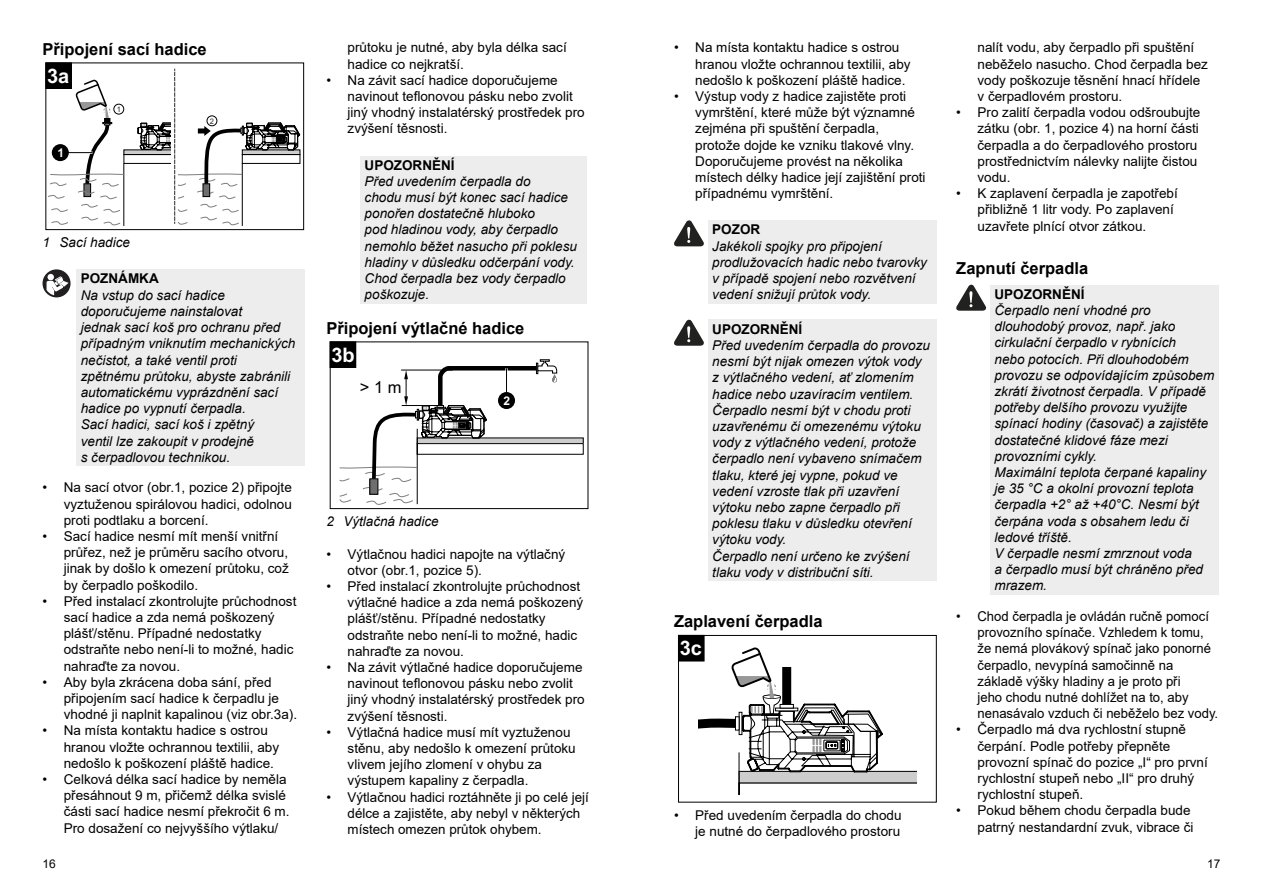
<style>
.page{position:relative;width:1263px;height:893px;background:#fff}
.page>*{position:absolute;margin:0;border:0;box-sizing:border-box;transform-origin:0 0}
.t1{font:700 19.95px "Arial";color:#fff}
.t2{font:700 16.5px "Arial";color:#000}
.t3{font:16.5px "Arial";color:#000}
.t4{font:13.5px/16.2px "Arial";color:#000}
.t5{font:italic 13.5px/16.2px "Arial";color:#000}
.t6{font:700 13.5px "Arial";color:#000}
.t7{font:12px "Arial";color:#000}
.t8{font:700 12px "Arial";color:#fff}
.t9{font:7.65px "Arial";color:#282827}
</style>
<div class="page">
<svg style="left:45px;top:62px;width:259px;height:168px"></svg>
<div style="left:46px;top:63px;width:25px;height:25px;background:#000"></div>
<div style="left:45px;top:62px;width:27px;height:27px;border:1px solid #000"></div>
<div style="left:77px;top:269px;width:228px;height:197px;background:#ededed"></div>
<svg style="left:43px;top:269px;width:28px;height:28px"></svg>
<svg style="left:47px;top:274px;width:22px;height:21px"></svg>
<div style="left:360px;top:156px;width:227px;height:147px;background:#ededed"></div>
<div style="left:330px;top:342px;width:26px;height:25px;background:#000"></div>
<div style="left:330px;top:341px;width:26px;height:27px;border:1px solid #000"></div>
<svg style="left:339px;top:359px;width:245px;height:150px"></svg>
<div style="left:708px;top:220px;width:228px;height:83px;background:#ededed"></div>
<svg style="left:674px;top:220px;width:30px;height:26px"></svg>
<div style="left:708px;top:320px;width:228px;height:261px;background:#ededed"></div>
<svg style="left:674px;top:320px;width:30px;height:26px"></svg>
<div style="left:678px;top:635px;width:26px;height:26px;background:#000"></div>
<div style="left:678px;top:635px;width:27px;height:26px;border:1px solid #000"></div>
<div style="left:678px;top:635px;width:259px;height:168px;border:1px solid #000"></div>
<svg style="left:698px;top:647px;width:218px;height:148px"></svg>
<div style="left:990px;top:285px;width:229px;height:310px;background:#ededed"></div>
<svg style="left:956px;top:285px;width:30px;height:26px"></svg>
<p class="t2" style="left:43px;top:37px;width:166px">Připojení sací hadice</p>
<h1 class="t1" style="left:47px;top:64px;width:24px">3a</h1>
<p class="t8" style="left:57px;top:146px;width:8px">1</p>
<p class="t9" style="left:117px;top:105px;width:6px">1</p>
<p class="t9" style="left:210px;top:116px;width:6px">2</p>
<p class="t5" style="left:43px;top:235px;width:89px">1 Sací hadice</p>
<p class="t6" style="left:81px;top:269px;width:79px">POZNÁMKA</p>
<p class="t5" style="left:81px;top:287px;width:216px">Na vstup do sací hadice doporučujeme nainstalovat<br>jednak sací koš pro ochranu před případným vniknutím mechanických nečistot, a také ventil proti zpětnému průtoku, abyste zabránili automatickému vyprázdnění sací hadice po vypnutí čerpadla.<br>Sací hadici, sací koš i zpětný<br>ventil lze zakoupit v prodejně<br>s čerpadlovou technikou.</p>
<p class="t4" style="left:64px;top:479px;width:230px;text-align:justify;text-indent:-21px">• Na sací otvor (obr.1, pozice 2) připojte vyztuženou spirálovou hadici, odolnou proti podtlaku a borcení.</p>
<p class="t4" style="left:64px;top:528px;width:227px;text-indent:-21px">• Sací hadice nesmí mít menší vnitřní průřez, než je průměru sacího otvoru, jinak by došlo k omezení průtoku, což by čerpadlo poškodilo.</p>
<p class="t4" style="left:64px;top:593px;width:234px;text-indent:-21px">• Před instalací zkontrolujte průchodnost sací hadice a zda nemá poškozený plášť/stěnu. Případné nedostatky odstraňte nebo není-li to možné, hadic nahraďte za novou.</p>
<p class="t4" style="left:64px;top:674px;width:235px;text-indent:-21px">• Aby byla zkrácena doba sání, před připojením sací hadice k čerpadlu je vhodné ji naplnit kapalinou (viz obr.3a).</p>
<p class="t4" style="left:64px;top:722px;width:217px;text-indent:-21px">• Na místa kontaktu hadice s ostrou hranou vložte ochrannou textilii, aby nedošlo k poškození pláště hadice.</p>
<p class="t4" style="left:64px;top:771px;width:227px;text-indent:-21px">• Celková délka sací hadice by neměla přesáhnout 9 m, přičemž délka svislé části sací hadice nesmí překročit 6 m.<br>Pro dosažení co nejvyššího výtlaku/</p>
<p class="t4" style="left:348px;top:39px;width:221px">průtoku je nutné, aby byla délka sací hadice co nejkratší.</p>
<p class="t4" style="left:348px;top:72px;width:239px;text-indent:-21px">• Na závit sací hadice doporučujeme navinout teflonovou pásku nebo zvolit jiný vhodný instalatérský prostředek pro zvýšení těsnosti.</p>
<p class="t6" style="left:365px;top:155px;width:92px">UPOZORNĚNÍ</p>
<p class="t5" style="left:365px;top:173px;width:214px">Před uvedením čerpadla do<br>chodu musí být konec sací hadice ponořen dostatečně hluboko<br>pod hladinou vody, aby čerpadlo nemohlo běžet nasucho při poklesu hladiny v důsledku odčerpání vody.<br>Chod čerpadla bez vody čerpadlo poškozuje.</p>
<p class="t2" style="left:326px;top:316px;width:200px">Připojení výtlačné hadice</p>
<h1 class="t1" style="left:331px;top:343px;width:25px">3b</h1>
<p class="t8" style="left:503px;top:394px;width:8px">2</p>
<p class="t3" style="left:360px;top:377px;width:43px">&gt; 1 m</p>
<p class="t5" style="left:326px;top:513px;width:114px">2 Výtlačná hadice</p>
<p class="t4" style="left:348px;top:546px;width:219px;text-indent:-21px">• Výtlačnou hadici napojte na výtlačný otvor (obr.1, pozice 5).</p>
<p class="t4" style="left:348px;top:578px;width:237px;text-indent:-21px">• Před instalací zkontrolujte průchodnost výtlačné hadice a zda nemá poškozený plášť/stěnu. Případné nedostatky odstraňte nebo není-li to možné, hadic nahraďte za novou.</p>
<p class="t4" style="left:348px;top:659px;width:239px;text-indent:-21px">• Na závit výtlačné hadice doporučujeme navinout teflonovou pásku nebo zvolit jiný vhodný instalatérský prostředek pro zvýšení těsnosti.</p>
<p class="t4" style="left:348px;top:724px;width:230px;text-indent:-21px">• Výtlačná hadice musí mít vyztuženou stěnu, aby nedošlo k omezení průtoku vlivem jejího zlomení v ohybu za výstupem kapaliny z čerpadla.</p>
<p class="t4" style="left:348px;top:789px;width:243px;text-indent:-21px">• Výtlačnou hadici roztáhněte ji po celé její délce a zajistěte, aby nebyl v některých místech omezen průtok ohybem.</p>
<p class="t4" style="left:695px;top:39px;width:217px;text-indent:-21px">• Na místa kontaktu hadice s ostrou hranou vložte ochrannou textilii, aby nedošlo k poškození pláště hadice.</p>
<p class="t4" style="left:695px;top:88px;width:232px;text-indent:-21px">• Výstup vody z hadice zajistěte proti vymrštění, které může být významné zejména při spuštění čerpadla, protože dojde ke vzniku tlakové vlny.<br>Doporučujeme provést na několika místech délky hadice její zajištění proti případnému vymrštění.</p>
<p class="t6" style="left:712px;top:220px;width:50px">POZOR</p>
<p class="t5" style="left:712px;top:238px;width:216px">Jakékoli spojky pro připojení prodlužovacích hadic nebo tvarovky v případě spojení nebo rozvětvení vedení snižují průtok vody.</p>
<p class="t6" style="left:712px;top:320px;width:92px">UPOZORNĚNÍ</p>
<p class="t5" style="left:712px;top:337px;width:219px">Před uvedením čerpadla do provozu nesmí být nijak omezen výtok vody z výtlačného vedení, ať zlomením hadice nebo uzavíracím ventilem.<br>Čerpadlo nesmí být v chodu proti uzavřenému či omezenému výtoku vody z výtlačného vedení, protože čerpadlo není vybaveno snímačem tlaku, které jej vypne, pokud ve vedení vzroste tlak při uzavření výtoku nebo zapne čerpadlo při poklesu tlaku v důsledku otevření výtoku vody.<br>Čerpadlo není určeno ke zvýšení tlaku vody v distribuční síti.</p>
<p class="t2" style="left:674px;top:610px;width:150px">Zaplavení čerpadla</p>
<h1 class="t1" style="left:680px;top:637px;width:24px">3c</h1>
<p class="t4" style="left:674px;top:807px;width:229px;text-align:right">• Před uvedením čerpadla do chodu je nutné do čerpadlového prostoru</p>
<p class="t4" style="left:977px;top:39px;width:232px">nalít vodu, aby čerpadlo při spuštění neběželo nasucho. Chod čerpadla bez vody poškozuje těsnění hnací hřídele v čerpadlovém prostoru.</p>
<p class="t4" style="left:977px;top:104px;width:224px;text-indent:-21px">• Pro zalití čerpadla vodou odšroubujte zátku (obr. 1, pozice 4) na horní části čerpadla a do čerpadlového prostoru prostřednictvím nálevky nalijte čistou vodu.</p>
<p class="t4" style="left:977px;top:185px;width:202px;text-indent:-21px">• K zaplavení čerpadla je zapotřebí přibližně 1 litr vody. Po zaplavení uzavřete plnící otvor zátkou.</p>
<p class="t2" style="left:956px;top:257px;width:134px">Zapnutí čerpadla</p>
<p class="t6" style="left:994px;top:284px;width:92px">UPOZORNĚNÍ</p>
<p class="t5" style="left:994px;top:302px;width:221px">Čerpadlo není vhodné pro dlouhodobý provoz, např. jako cirkulační čerpadlo v rybnících<br>nebo potocích. Při dlouhodobém provozu se odpovídajícím způsobem zkrátí životnost čerpadla. V případě potřeby delšího provozu využijte spínací hodiny (časovač) a zajistěte dostatečné klidové fáze mezi provozními cykly.<br>Maximální teplota čerpané kapaliny je 35 °C a okolní provozní teplota čerpadla +2° až +40°C. Nesmí být čerpána voda s obsahem ledu či ledové tříště.<br>V čerpadle nesmí zmrznout voda<br>a čerpadlo musí být chráněno před mrazem.</p>
<p class="t4" style="left:977px;top:608px;width:242px;text-indent:-21px">• Chod čerpadla je ovládán ručně pomocí provozního spínače. Vzhledem k tomu, že nemá plovákový spínač jako ponorné čerpadlo, nevypíná samočinně na základě výšky hladiny a je proto při<br>jeho chodu nutné dohlížet na to, aby nenasávalo vzduch či neběželo bez vody.</p>
<p class="t4" style="left:977px;top:721px;width:232px;text-indent:-21px">• Čerpadlo má dva rychlostní stupně čerpání. Podle potřeby přepněte provozní spínač do pozice „I“ pro první rychlostní stupeň nebo „II“ pro druhý rychlostní stupeň.</p>
<p class="t4" style="left:956px;top:802px;width:239px;text-align:right">• Pokud během chodu čerpadla bude patrný nestandardní zvuk, vibrace či</p>
<p class="t7" style="left:43px;top:855px;width:15px">16</p>
<p class="t7" style="left:1207px;top:855px;width:15px">17</p>
</div>
